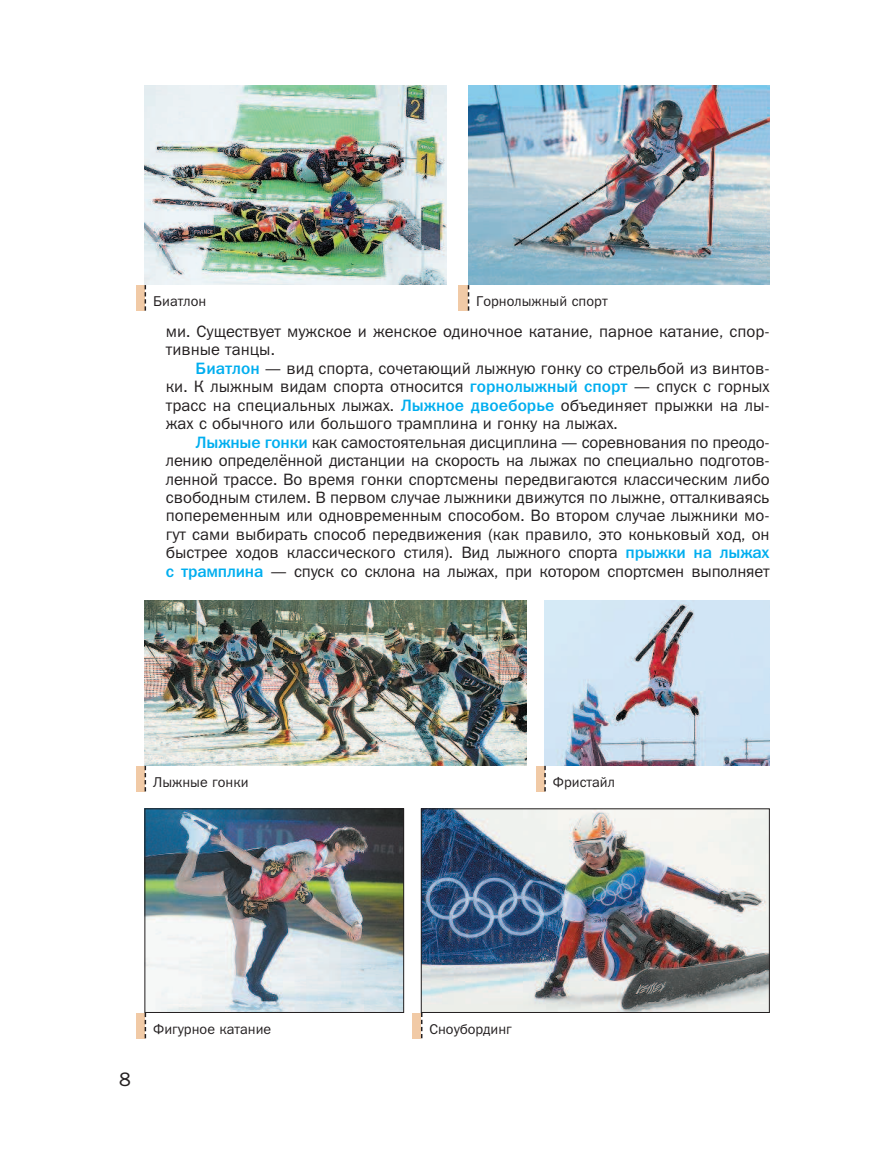
<style>
.page{position:relative;width:893px;height:1149px;background:#fff}
.page>*{position:absolute;margin:0;border:0;box-sizing:border-box;transform-origin:0 0}
.t1{font:19.5px "Franklin Gothic Book ITC";color:#231f20}
.t2{font:16.5px/18.5px "Franklin Gothic Book ITC";color:#231f20;text-align:justify}
.t3{font:14.25px "Franklin Gothic Book ITC";color:#231f20}
.s1{font-family:"Franklin Gothic Medium ITC";color:#00aeef}
</style>
<div class="page">
<img style="left:468px;top:85px;width:301px;height:200px">
<img style="left:145px;top:85px;width:301px;height:200px">
<div style="left:458px;top:285px;width:10px;height:25px;background:#f1caa6"></div>
<svg style="left:468px;top:285px;width:1px;height:25px"></svg>
<div style="left:136px;top:285px;width:9px;height:25px;background:#f1caa6"></div>
<svg style="left:145px;top:285px;width:1px;height:25px"></svg>
<img style="left:545px;top:600px;width:224px;height:165px">
<img style="left:145px;top:600px;width:382px;height:165px">
<img style="left:423px;top:810px;width:345px;height:200px">
<div style="left:421px;top:808px;width:349px;height:204px;border:1px solid #231f20"></div>
<img style="left:147px;top:810px;width:255px;height:200px">
<div style="left:145px;top:808px;width:259px;height:204px;border:1px solid #231f20"></div>
<div style="left:136px;top:765px;width:9px;height:26px;background:#f1caa6"></div>
<svg style="left:145px;top:765px;width:1px;height:26px"></svg>
<div style="left:536px;top:765px;width:8px;height:26px;background:#f1caa6"></div>
<svg style="left:544px;top:765px;width:2px;height:26px"></svg>
<div style="left:136px;top:1012px;width:9px;height:25px;background:#f1caa6"></div>
<svg style="left:145px;top:1012px;width:1px;height:25px"></svg>
<div style="left:412px;top:1012px;width:9px;height:25px;background:#f1caa6"></div>
<svg style="left:421px;top:1012px;width:1px;height:25px"></svg>
<p class="t3" style="left:153px;top:296px;width:55px">Биатлон</p>
<p class="t3" style="left:476px;top:296px;width:133px">Горнолыжный спорт</p>
<p class="t2" style="left:166px;top:323px;width:605px">ми. Существует мужское и женское одиночное катание, парное катание, спор&shy;тивные танцы.</p>
<p class="t2" style="left:166px;top:360px;width:605px;text-indent:30px"><span class="s1">Биатлон</span> — вид спорта, сочетающий лыжную гонку со стрельбой из винтов&shy;ки. К лыжным видам спорта относится <span class="s1">горнолыжный спорт</span> — спуск с горных трасс на специальных лыжах. <span class="s1">Лыжное двоеборье</span> объединяет прыжки на лы&shy;жах с обычного или большого трамплина и гонку на лыжах.</p>
<p class="t2" style="left:166px;top:434px;width:605px;text-indent:30px"><span class="s1">Лыжные гонки</span> как самостоятельная дисциплина — соревнования по преодо&shy;лению определённой дистанции на скорость на лыжах по специально подготов&shy;ленной трассе. Во время гонки спортсмены передвигаются классическим либо свободным стилем. В первом случае лыжники движутся по лыжне, отталкиваясь попеременным или одновременным способом. Во втором случае лыжники мо&shy;гут сами выбирать способ передвижения (как правило, это коньковый ход, он быстрее ходов классического стиля). Вид лыжного спорта <span class="s1">прыжки на лыжах с трамплина</span> — спуск со склона на лыжах, при котором спортсмен выполняет</p>
<p class="t3" style="left:153px;top:776px;width:97px">Лыжные гонки</p>
<p class="t3" style="left:553px;top:776px;width:64px">Фристайл</p>
<p class="t1" style="left:119px;top:1071px;width:13px">8</p>
<p class="t3" style="left:153px;top:1023px;width:119px">Фигурное катание</p>
<p class="t3" style="left:429px;top:1023px;width:84px">Сноубординг</p>
</div>
